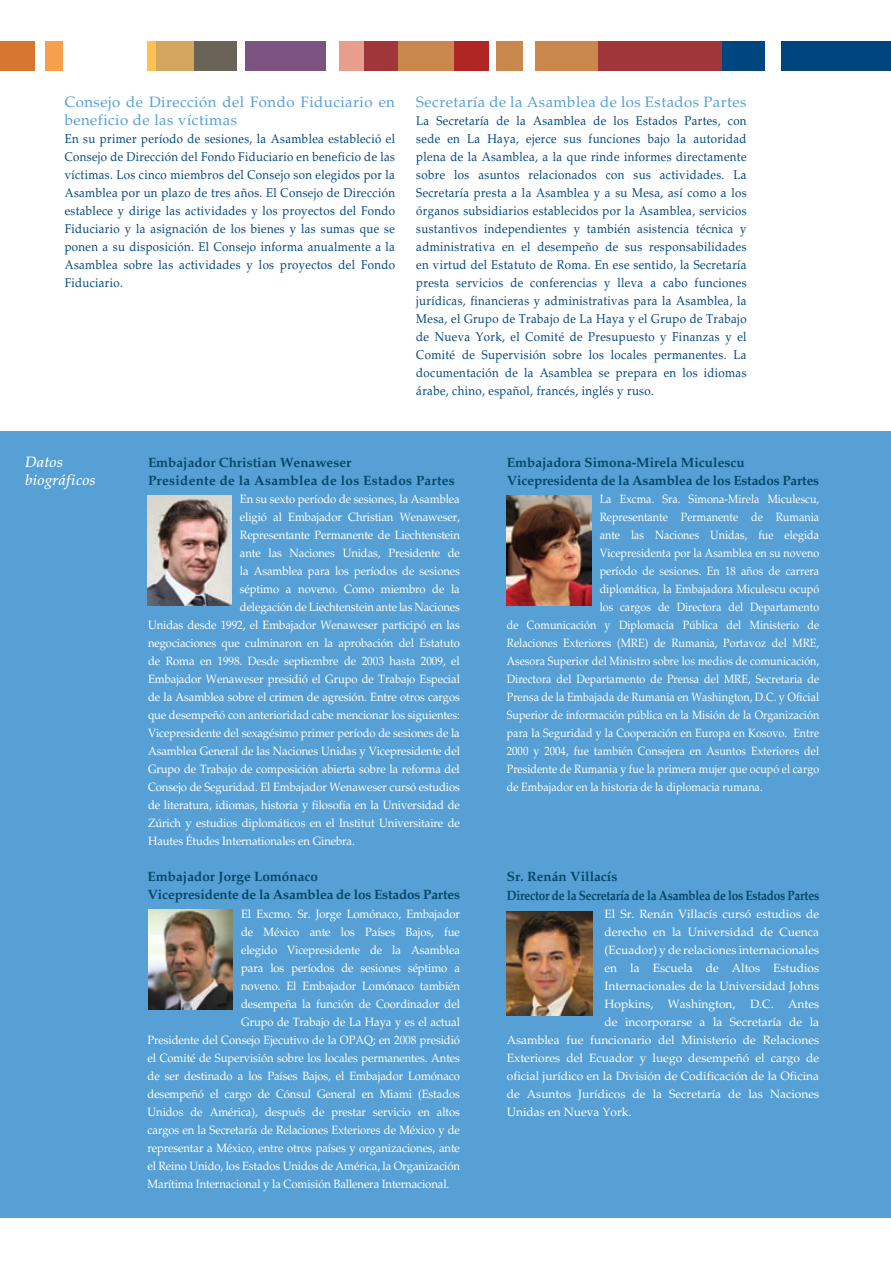
<style>
.page{position:relative;width:891px;height:1261px;background:#fff}
.page>*{position:absolute;margin:0;border:0;box-sizing:border-box;transform-origin:0 0}
.t1{font:15px/18px "Palatino LT Std";letter-spacing:.03em;color:#56a0d5}
.t2{font:italic 500 15px/18px "Palatino LT Std";letter-spacing:.02em;color:#fff}
.t3{font:700 13.5px/18px "Palatino LT Std";color:#06486c}
.t4{font:700 13.5px/18px "Palatino LT Std";letter-spacing:-.02em;color:#06486c}
.t5{font:700 13.5px/18px "Palatino LT Std";letter-spacing:.02em;color:#06486c}
.t6{font:12.75px/18px "Palatino LT Std";letter-spacing:.03em;color:#00467e;text-align:justify;scale:.9 1}
.t7{font:12px "Palatino LT Std";letter-spacing:-.01em;color:#fff;scale:.94 1}
.t8{font:12px "Palatino LT Std";letter-spacing:-.01em;color:#fff;scale:.9 1}
.t9{font:12px "Palatino LT Std";letter-spacing:-.01em;color:#fff}
</style>
<div class="page">
<div style="left:0;top:41px;width:35px;height:30px;background:#d67630"></div>
<div style="left:46px;top:41px;width:17px;height:30px;background:#f6a04d"></div>
<div style="left:148px;top:41px;width:8px;height:30px;background:#f9c252"></div>
<div style="left:156px;top:41px;width:38px;height:30px;background:#d3a75f"></div>
<div style="left:194px;top:41px;width:43px;height:30px;background:#696358"></div>
<div style="left:245px;top:41px;width:81px;height:30px;background:#7d5382"></div>
<div style="left:339px;top:41px;width:25px;height:30px;background:#e89e8e"></div>
<div style="left:364px;top:41px;width:34px;height:30px;background:#9e363a"></div>
<div style="left:398px;top:41px;width:56px;height:30px;background:#ca884c"></div>
<div style="left:454px;top:41px;width:34px;height:30px;background:#b02625"></div>
<div style="left:496px;top:41px;width:27px;height:30px;background:#ca884c"></div>
<div style="left:535px;top:41px;width:63px;height:30px;background:#ca884c"></div>
<div style="left:598px;top:41px;width:124px;height:30px;background:#9e363a"></div>
<div style="left:722px;top:41px;width:42px;height:30px;background:#00467e"></div>
<div style="left:781px;top:41px;width:109px;height:30px;background:#00467e"></div>
<div style="left:0;top:431px;width:890px;height:786px;background:#56a0d5"></div>
<img style="left:148px;top:909px;width:84px;height:100px">
<img style="left:507px;top:911px;width:86px;height:104px">
<img style="left:147px;top:495px;width:85px;height:110px">
<img style="left:507px;top:495px;width:84px;height:110px">
<p class="t1" style="left:65px;top:93px;width:332px">Consejo de Dirección del Fondo Fiduciario en beneficio de las víctimas</p>
<p class="t6" style="left:65px;top:130px;width:368px">En su primer período de sesiones, la Asamblea estableció el Consejo de Dirección del Fondo Fiduciario en beneficio de las víctimas. Los cinco miembros del Consejo son elegidos por la Asamblea por un plazo de tres años. El Consejo de Dirección establece y dirige las actividades y los proyectos del Fondo Fiduciario y la asignación de los bienes y las sumas que se ponen a su disposición. El Consejo informa anualmente a la Asamblea sobre las actividades y los proyectos del Fondo Fiduciario.</p>
<p class="t1" style="left:416px;top:93px;width:332px">Secretaría de la Asamblea de los Estados Partes</p>
<p class="t6" style="left:416px;top:112px;width:368px">La Secretaría de la Asamblea de los Estados Partes, con sede en La Haya, ejerce sus funciones bajo la autoridad plena de la Asamblea, a la que rinde informes directamente sobre los asuntos relacionados con sus actividades. La Secretaría presta a la Asamblea y a su Mesa, así como a los órganos subsidiarios establecidos por la Asamblea, servicios sustantivos independientes y también asistencia técnica y administrativa en el desempeño de sus responsabilidades en virtud del Estatuto de Roma. En ese sentido, la Secretaría presta servicios de conferencias y lleva a cabo funciones jurídicas, financieras y administrativas para la Asamblea, la Mesa, el Grupo de Trabajo de La Haya y el Grupo de Trabajo de Nueva York, el Comité de Presupuesto y Finanzas y el Comité de Supervisión sobre los locales permanentes. La documentación de la Asamblea se prepara en los idiomas árabe, chino, español, francés, inglés y ruso.</p>
<p class="t2" style="left:25px;top:453px;width:72px">Datos biográficos</p>
<p class="t5" style="left:148px;top:454px;width:308px">Embajador Christian Wenaweser<br>Presidente de la Asamblea de los Estados Partes</p>
<p class="t7" style="left:240px;top:492px;width:235px">En su sexto período de sesiones, la Asamblea</p>
<p class="t7" style="left:240px;top:510px;width:235px">eligió al Embajador Christian Wenaweser,</p>
<p class="t7" style="left:240px;top:528px;width:235px">Representante Permanente de Liechtenstein</p>
<p class="t7" style="left:240px;top:546px;width:235px">ante las Naciones Unidas, Presidente de</p>
<p class="t7" style="left:240px;top:564px;width:235px">la Asamblea para los períodos de sesiones</p>
<p class="t7" style="left:240px;top:582px;width:235px">séptimo a noveno. Como miembro de la</p>
<p class="t7" style="left:240px;top:600px;width:235px">delegación de Liechtenstein ante las Naciones</p>
<p class="t7" style="left:148px;top:618px;width:333px">Unidas desde 1992, el Embajador Wenaweser participó en las</p>
<p class="t7" style="left:148px;top:636px;width:333px">negociaciones que culminaron en la aprobación del Estatuto</p>
<p class="t7" style="left:148px;top:654px;width:333px">de Roma en 1998. Desde septiembre de 2003 hasta 2009, el</p>
<p class="t7" style="left:148px;top:672px;width:333px">Embajador Wenaweser presidió el Grupo de Trabajo Especial</p>
<p class="t7" style="left:148px;top:690px;width:333px">de la Asamblea sobre el crimen de agresión. Entre otros cargos</p>
<p class="t7" style="left:148px;top:708px;width:333px">que desempeñó con anterioridad cabe mencionar los siguientes:</p>
<p class="t7" style="left:148px;top:726px;width:333px">Vicepresidente del sexagésimo primer período de sesiones de la</p>
<p class="t7" style="left:148px;top:744px;width:333px">Asamblea General de las Naciones Unidas y Vicepresidente del</p>
<p class="t7" style="left:148px;top:762px;width:333px">Grupo de Trabajo de composición abierta sobre la reforma del</p>
<p class="t7" style="left:148px;top:780px;width:333px">Consejo de Seguridad. El Embajador Wenaweser cursó estudios</p>
<p class="t7" style="left:148px;top:798px;width:333px">de literatura, idiomas, historia y filosofía en la Universidad de</p>
<p class="t7" style="left:148px;top:816px;width:333px">Zúrich y estudios diplomáticos en el Institut Universitaire de</p>
<p class="t7" style="left:148px;top:834px;width:221px">Hautes Études Internationales en Ginebra.</p>
<p class="t3" style="left:147px;top:868px;width:314px">Embajador Jorge Lomónaco<br>Vicepresidente de la Asamblea de los Estados Partes</p>
<p class="t7" style="left:241px;top:906px;width:234px">El Excmo. Sr. Jorge Lomónaco, Embajador</p>
<p class="t7" style="left:241px;top:924px;width:234px">de México ante los Países Bajos, fue</p>
<p class="t7" style="left:241px;top:942px;width:234px">elegido Vicepresidente de la Asamblea</p>
<p class="t7" style="left:241px;top:960px;width:234px">para los períodos de sesiones séptimo a</p>
<p class="t7" style="left:241px;top:978px;width:234px">noveno. El Embajador Lomónaco también</p>
<p class="t7" style="left:241px;top:996px;width:234px">desempeña la función de Coordinador del</p>
<p class="t7" style="left:241px;top:1014px;width:234px">Grupo de Trabajo de La Haya y es el actual</p>
<p class="t7" style="left:147px;top:1032px;width:334px">Presidente del Consejo Ejecutivo de la OPAQ; en 2008 presidió</p>
<p class="t7" style="left:147px;top:1050px;width:334px">el Comité de Supervisión sobre los locales permanentes. Antes</p>
<p class="t7" style="left:147px;top:1068px;width:334px">de ser destinado a los Países Bajos, el Embajador Lomónaco</p>
<p class="t7" style="left:147px;top:1086px;width:334px">desempeñó el cargo de Cónsul General en Miami (Estados</p>
<p class="t7" style="left:147px;top:1104px;width:334px">Unidos de América), después de prestar servicio en altos</p>
<p class="t7" style="left:147px;top:1122px;width:334px">cargos en la Secretaría de Relaciones Exteriores de México y de</p>
<p class="t7" style="left:147px;top:1140px;width:334px">representar a México, entre otros países y organizaciones, ante</p>
<p class="t7" style="left:147px;top:1158px;width:334px">el Reino Unido, los Estados Unidos de América, la Organización</p>
<p class="t7" style="left:147px;top:1176px;width:322px">Marítima Internacional y la Comisión Ballenera Internacional.</p>
<p class="t3" style="left:507px;top:454px;width:314px">Embajadora Simona-Mirela Miculescu<br>Vicepresidenta de la Asamblea de los Estados Partes</p>
<p class="t8" style="left:599px;top:492px;width:245px">La Excma. Sra. Simona-Mirela Miculescu,</p>
<p class="t8" style="left:599px;top:510px;width:245px">Representante Permanente de Rumania</p>
<p class="t8" style="left:599px;top:528px;width:245px">ante las Naciones Unidas, fue elegida</p>
<p class="t8" style="left:599px;top:546px;width:245px">Vicepresidenta por la Asamblea en su noveno</p>
<p class="t8" style="left:599px;top:564px;width:245px">período de sesiones. En 18 años de carrera</p>
<p class="t8" style="left:599px;top:582px;width:245px">diplomática, la Embajadora Miculescu ocupó</p>
<p class="t8" style="left:599px;top:600px;width:245px">los cargos de Directora del Departamento</p>
<p class="t8" style="left:507px;top:618px;width:348px">de Comunicación y Diplomacia Pública del Ministerio de</p>
<p class="t8" style="left:507px;top:636px;width:348px">Relaciones Exteriores (MRE) de Rumania, Portavoz del MRE,</p>
<p class="t8" style="left:507px;top:654px;width:348px">Asesora Superior del Ministro sobre los medios de comunicación,</p>
<p class="t8" style="left:507px;top:672px;width:348px">Directora del Departamento de Prensa del MRE, Secretaria de</p>
<p class="t8" style="left:507px;top:690px;width:348px">Prensa de la Embajada de Rumania en Washington, D.C. y Oficial</p>
<p class="t8" style="left:507px;top:708px;width:348px">Superior de información pública en la Misión de la Organización</p>
<p class="t8" style="left:507px;top:726px;width:348px">para la Seguridad y la Cooperación en Europa en Kosovo. Entre</p>
<p class="t8" style="left:507px;top:744px;width:348px">2000 y 2004, fue también Consejera en Asuntos Exteriores del</p>
<p class="t8" style="left:507px;top:762px;width:348px">Presidente de Rumania y fue la primera mujer que ocupó el cargo</p>
<p class="t8" style="left:507px;top:780px;width:286px">de Embajador en la historia de la diplomacia rumana.</p>
<p class="t4" style="left:507px;top:868px;width:314px">Sr. Renán Villacís<br>Director de la Secretaría de la Asamblea de los Estados Partes</p>
<p class="t9" style="left:604px;top:906px;width:216px">El Sr. Renán Villacís cursó estudios de</p>
<p class="t9" style="left:604px;top:924px;width:216px">derecho en la Universidad de Cuenca</p>
<p class="t9" style="left:604px;top:942px;width:216px">(Ecuador) y de relaciones internacionales</p>
<p class="t9" style="left:604px;top:960px;width:216px">en la Escuela de Altos Estudios</p>
<p class="t9" style="left:604px;top:978px;width:216px">Internacionales de la Universidad Johns</p>
<p class="t9" style="left:604px;top:996px;width:216px">Hopkins, Washington, D.C. Antes</p>
<p class="t9" style="left:604px;top:1014px;width:216px">de incorporarse a la Secretaría de la</p>
<p class="t9" style="left:507px;top:1032px;width:314px">Asamblea fue funcionario del Ministerio de Relaciones</p>
<p class="t9" style="left:507px;top:1050px;width:314px">Exteriores del Ecuador y luego desempeñó el cargo de</p>
<p class="t9" style="left:507px;top:1068px;width:314px">oficial jurídico en la División de Codificación de la Oficina</p>
<p class="t9" style="left:507px;top:1086px;width:314px">de Asuntos Jurídicos de la Secretaría de las Naciones</p>
<p class="t9" style="left:507px;top:1104px;width:126px">Unidas en Nueva York.</p>
</div>
